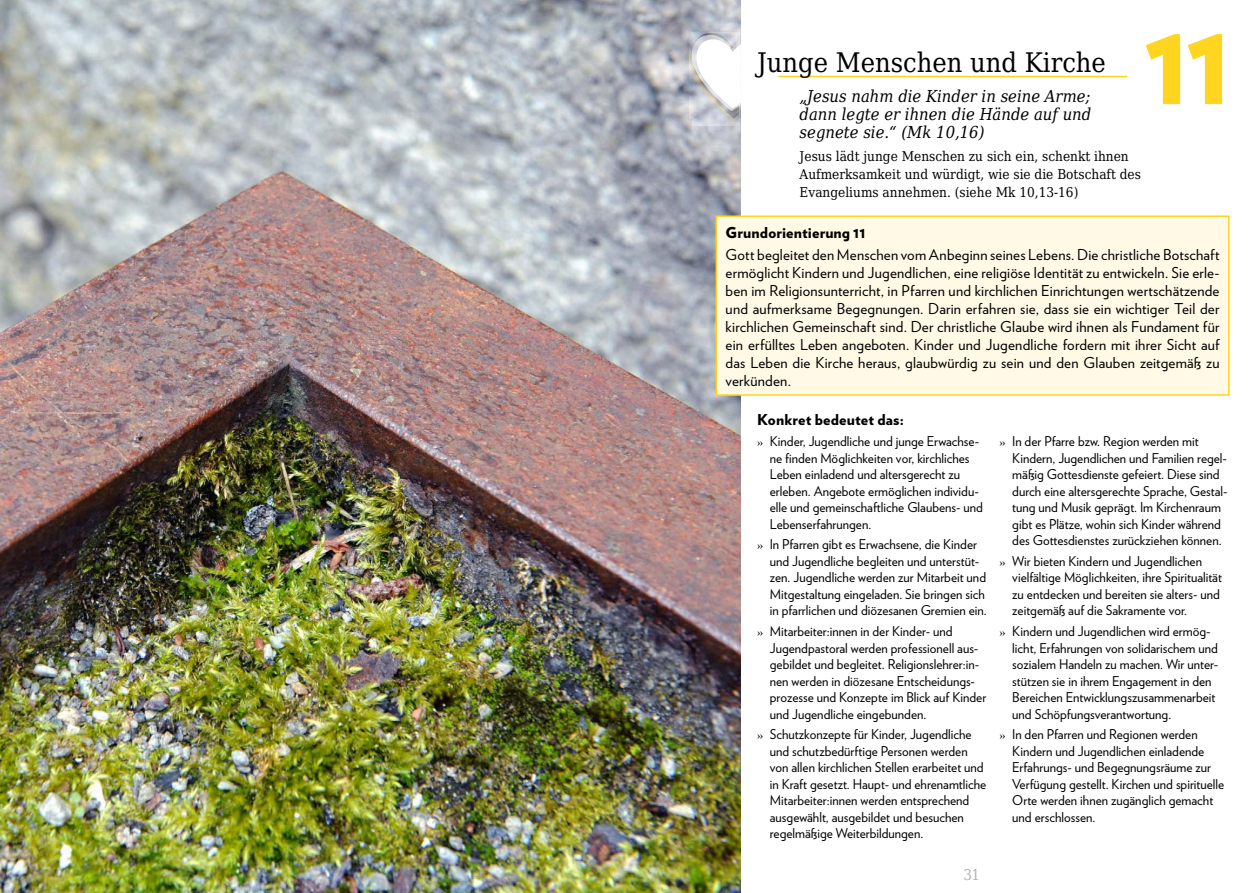
<style>
.page{position:relative;width:1259px;height:893px;background:#fff}
.page>*{position:absolute;margin:0;border:0;box-sizing:border-box;transform-origin:0 0}
.t1{font:900 116.25px "Verlag";color:#ffd520}
.t2{font:27px "DejaVu Serif Condensed";color:#000}
.t3{font:italic 16.5px/18px "DejaVu Serif Condensed";color:#000;text-align:justify}
.t4{font:15px/18px "Verlag";letter-spacing:.015em;color:#000;text-align:justify}
.t5{font:900 15px "Verlag";letter-spacing:.01em;color:#000}
.t6{font:15px "DejaVu Serif Condensed";color:#b3b2b2}
.t7{font:13.5px/16.5px "Verlag";color:#000}
.t8{font:13.5px/18px "DejaVu Serif Condensed";color:#000}
.s1{font-family:"Centaur"}
</style>
<div class="page">
<img style="left:0;top:0;width:740px;height:893px">
<hr style="left:778px;top:76px;width:349px;height:1px;background:#ffd520">
<div style="left:716px;top:216px;width:512px;height:179px;background:#fff9e6"></div>
<div style="left:715px;top:215px;width:514px;height:181px;border:2px solid #ffd520"></div>
<svg style="left:689px;top:33px;width:52px;height:93px"></svg>
<h1 class="t1" style="left:1143px;top:-34px;width:91px">11</h1>
<h2 class="t2" style="left:757px;top:42px;width:350px">Junge Menschen und Kirche</h2>
<p class="t3" style="left:799px;top:87px;width:293px">„Jesus nahm die Kinder in seine Arme; dann legte er ihnen die Hände auf und segnete sie.“ (Mk 10,16)</p>
<p class="t8" style="left:799px;top:146px;width:343px">Jesus lädt junge Menschen zu sich ein, schenkt ihnen<br>Aufmerksamkeit und würdigt, wie sie die Botschaft des<br>Evangeliums annehmen. (siehe Mk 10,13-16)</p>
<p class="t5" style="left:725px;top:220px;width:141px">Grundorientierung 11</p>
<p class="t4" style="left:725px;top:245px;width:495px">Gott begleitet den Menschen vom Anbeginn seines Lebens. Die christliche Botschaft ermöglicht Kindern und Jugendlichen, eine religiöse Identität zu entwickeln. Sie erle&shy;ben im Religionsunterricht, in Pfarren und kirchlichen Einrichtungen wertschätzende und aufmerksame Begegnungen. Darin erfahren sie, dass sie ein wichtiger Teil der kirchlichen Gemeinschaft sind. Der christliche Glaube wird ihnen als Fundament für ein erfülltes Leben angeboten. Kinder und Jugendliche fordern mit ihrer Sicht auf das Leben die Kirche heraus, glaubwürdig zu sein und den Glauben zeitgemäß zu verkünden.</p>
<p class="t5" style="left:757px;top:408px;width:148px">Konkret bedeutet das:</p>
<p class="t7" style="left:770px;top:432px;width:214px;text-indent:-13px"><span class="s1">»</span> Kinder, Jugendliche und junge Erwachse&shy;ne finden Möglichkeiten vor, kirchliches Leben einladend und altersgerecht zu erleben. Angebote ermöglichen individu&shy;elle und gemeinschaftliche Glaubens- und Lebenserfahrungen.</p>
<p class="t7" style="left:770px;top:536px;width:218px;text-indent:-13px"><span class="s1">»</span> In Pfarren gibt es Erwachsene, die Kinder und Jugendliche begleiten und unterstüt&shy;zen. Jugendliche werden zur Mitarbeit und Mitgestaltung eingeladen. Sie bringen sich in pfarrlichen und diözesanen Gremien ein.</p>
<p class="t7" style="left:770px;top:622px;width:218px;text-indent:-13px"><span class="s1">»</span> Mitarbeiter:innen in der Kinder- und Jugendpastoral werden professionell aus&shy;gebildet und begleitet. Religionslehrer:in&shy;nen werden in diözesane Entscheidungs&shy;prozesse und Konzepte im Blick auf Kinder und Jugendliche eingebunden.</p>
<p class="t7" style="left:770px;top:726px;width:218px;text-indent:-13px"><span class="s1">»</span> Schutzkonzepte für Kinder, Jugendliche und schutzbedürftige Personen werden von allen kirchlichen Stellen erarbeitet und in Kraft gesetzt. Haupt- und ehrenamtliche Mitarbeiter:innen werden entsprechend ausgewählt, ausgebildet und besuchen regelmäßige Weiterbildungen.</p>
<p class="t6" style="left:963px;top:863px;width:18px">31</p>
<p class="t7" style="left:1012px;top:432px;width:217px;text-indent:-13px"><span class="s1">»</span> In der Pfarre bzw. Region werden mit Kindern, Jugendlichen und Familien regel&shy;mäßig Gottesdienste gefeiert. Diese sind durch eine altersgerechte Sprache, Gestal&shy;tung und Musik geprägt. Im Kirchenraum gibt es Plätze, wohin sich Kinder während des Gottesdienstes zurückziehen können.</p>
<p class="t7" style="left:1012px;top:552px;width:211px;text-indent:-13px"><span class="s1">»</span> Wir bieten Kindern und Jugendlichen vielfältige Möglichkeiten, ihre Spiritualität zu entdecken und bereiten sie alters- und zeitgemäß auf die Sakramente vor.</p>
<p class="t7" style="left:1012px;top:622px;width:207px;text-indent:-13px"><span class="s1">»</span> Kindern und Jugendlichen wird ermög&shy;licht, Erfahrungen von solidarischem und sozialem Handeln zu machen. Wir unter&shy;stützen sie in ihrem Engagement in den Bereichen Entwicklungszusammenarbeit und Schöpfungsverantwortung.</p>
<p class="t7" style="left:1012px;top:726px;width:213px;text-indent:-13px"><span class="s1">»</span> In den Pfarren und Regionen werden Kindern und Jugendlichen einladende Erfahrungs- und Begegnungsräume zur Verfügung gestellt. Kirchen und spirituelle Orte werden ihnen zugänglich gemacht und erschlossen.</p>
</div>
